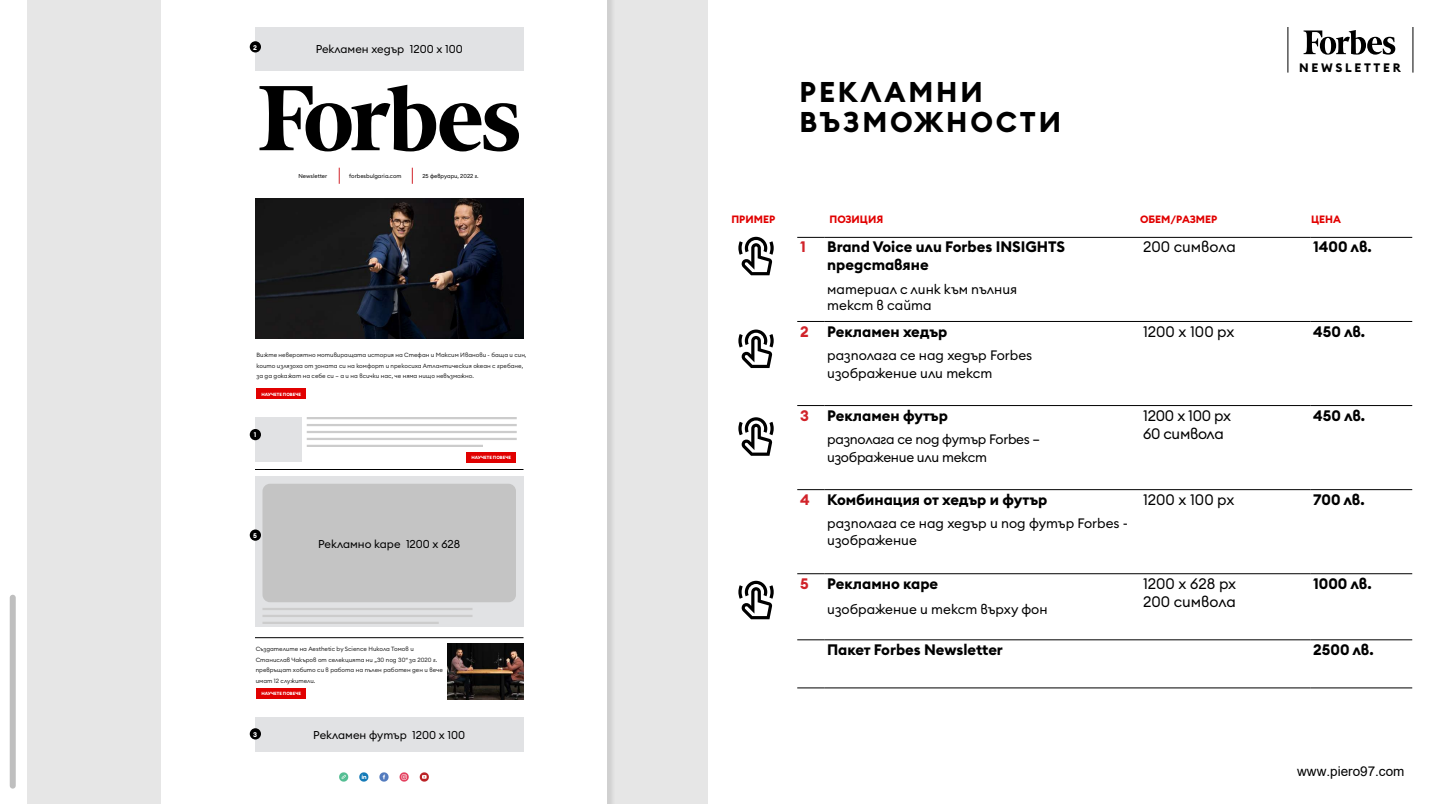
<style>
.page{position:relative;width:1440px;height:804px;background:#fff}
.page>*{position:absolute;margin:0;border:0;box-sizing:border-box;transform-origin:0 0}
.t1{font:700 28.2px/30px "Euclid Circular B";letter-spacing:.1em;color:#000}
.t2{font:700 15px/18px "Euclid Circular B";color:#000}
.t3{font:15px/18px "Euclid Circular B";color:#000}
.t4{font:15px/18px "Euclid Circular B";letter-spacing:-.02em;color:#000}
.t5{font:700 15px "Euclid Circular B";color:#d1232a}
.t6{font:13.5px/16.2px "Euclid Circular B";color:#000}
.t7{font:13.5px/18px "Euclid Circular B";letter-spacing:-.02em;color:#000}
.t8{font:13.5px "Arial";color:#000}
.t9{font:700 12.15px "Euclid Circular B";letter-spacing:.22em;color:#000}
.t10{font:11.25px "Euclid Circular B";color:#000}
.t11{font:700 10.5px "Euclid Circular B";color:#e10000}
.t12{font:700 6.75px "Euclid Circular B";color:#fff}
.t13{font:6px/10.5px "Euclid Circular B";color:#262626}
.t14{font:5.62px "Euclid Circular B";color:#000}
.t15{font:700 4.5px "Euclid Circular B";color:#fff}
.s1{color:#d1232a}
</style>
<div class="page">
<div style="left:27px;top:0;width:681px;height:804px;background:#e6e6e6"></div>
<div style="left:161px;top:0;width:446px;height:804px;background:#fff"></div>
<svg style="left:339px;top:168px;width:1px;height:16px"></svg>
<svg style="left:412px;top:168px;width:1px;height:16px"></svg>
<img style="left:255px;top:198px;width:269px;height:141px">
<div style="left:255px;top:476px;width:269px;height:151px;background:#e1e2e4"></div>
<div style="left:255px;top:417px;width:47px;height:45px;background:#e1e2e4"></div>
<div style="left:256px;top:388px;width:50px;height:11px;background:#e10000"></div>
<div style="left:466px;top:452px;width:50px;height:11px;background:#e10000"></div>
<div style="left:256px;top:688px;width:50px;height:10px;background:#e10000"></div>
<div style="left:255px;top:717px;width:269px;height:35px;background:#e1e2e4"></div>
<svg style="left:797px;top:237px;width:27px;height:1px"></svg>
<hr style="left:824px;top:237px;width:316px;height:1px;background:#000">
<hr style="left:1140px;top:237px;width:170px;height:1px;background:#000">
<hr style="left:1310px;top:237px;width:102px;height:1px;background:#000">
<svg style="left:797px;top:321px;width:27px;height:1px"></svg>
<hr style="left:824px;top:321px;width:316px;height:1px;background:#000">
<hr style="left:1140px;top:321px;width:170px;height:1px;background:#000">
<hr style="left:1310px;top:321px;width:102px;height:1px;background:#000">
<svg style="left:797px;top:405px;width:27px;height:1px"></svg>
<hr style="left:824px;top:405px;width:316px;height:1px;background:#000">
<hr style="left:1140px;top:405px;width:170px;height:1px;background:#000">
<hr style="left:1310px;top:405px;width:102px;height:1px;background:#000">
<svg style="left:797px;top:489px;width:27px;height:1px"></svg>
<hr style="left:824px;top:489px;width:316px;height:1px;background:#000">
<hr style="left:1140px;top:489px;width:170px;height:1px;background:#000">
<hr style="left:1310px;top:489px;width:102px;height:1px;background:#000">
<svg style="left:797px;top:574px;width:27px;height:1px"></svg>
<hr style="left:824px;top:574px;width:316px;height:1px;background:#000">
<hr style="left:1140px;top:574px;width:170px;height:1px;background:#000">
<hr style="left:1310px;top:574px;width:102px;height:1px;background:#000">
<svg style="left:797px;top:640px;width:27px;height:1px"></svg>
<hr style="left:824px;top:640px;width:316px;height:1px;background:#000">
<hr style="left:1140px;top:640px;width:170px;height:1px;background:#000">
<hr style="left:1310px;top:640px;width:102px;height:1px;background:#000">
<svg style="left:797px;top:688px;width:27px;height:1px"></svg>
<hr style="left:824px;top:688px;width:316px;height:1px;background:#000">
<hr style="left:1140px;top:688px;width:170px;height:1px;background:#000">
<hr style="left:1310px;top:688px;width:102px;height:1px;background:#000">
<div style="left:255px;top:27px;width:269px;height:43px;background:#e1e2e4"></div>
<img style="left:448px;top:644px;width:76px;height:56px">
<hr style="left:255px;top:469px;width:269px;height:1px;background:#000">
<hr style="left:255px;top:638px;width:269px;height:1px;background:#000">
<img style="left:339px;top:772px;width:90px;height:10px">
<div style="left:250px;top:41px;width:11px;height:11px;background:#000;border-radius:50%"></div>
<div style="left:250px;top:429px;width:11px;height:11px;background:#000;border-radius:50%"></div>
<div style="left:250px;top:728px;width:11px;height:12px;background:#000;border-radius:50%"></div>
<div style="left:250px;top:530px;width:11px;height:11px;background:#000;border-radius:50%"></div>
<hr style="left:307px;top:417px;width:210px;height:2px;background:#ccc">
<hr style="left:307px;top:424px;width:210px;height:2px;background:#ccc">
<hr style="left:307px;top:431px;width:210px;height:2px;background:#ccc">
<hr style="left:262px;top:608px;width:210px;height:2px;background:#ccc">
<hr style="left:307px;top:438px;width:210px;height:2px;background:#ccc">
<hr style="left:262px;top:615px;width:210px;height:2px;background:#ccc">
<hr style="left:307px;top:445px;width:176px;height:2px;background:#ccc">
<hr style="left:262px;top:622px;width:177px;height:2px;background:#ccc">
<div style="left:10px;top:595px;width:6px;height:194px;background:#bfbfbf;border-radius:3px"></div>
<div style="left:262px;top:484px;width:254px;height:118px;background:#c4c4c4;border-radius:8px"></div>
<svg style="left:1304px;top:30px;width:91px;height:25px"></svg>
<hr style="left:1288px;top:27px;width:1px;height:46px;background:#000">
<hr style="left:1413px;top:27px;width:1px;height:46px;background:#000">
<svg style="left:260px;top:85px;width:259px;height:66px"></svg>
<svg style="left:738px;top:237px;width:36px;height:38px"></svg>
<svg style="left:738px;top:330px;width:36px;height:38px"></svg>
<svg style="left:738px;top:417px;width:36px;height:39px"></svg>
<svg style="left:738px;top:581px;width:36px;height:38px"></svg>
<p class="t12" style="left:253px;top:43px;width:5px">2</p>
<h3 class="t10" style="left:316px;top:42px;width:149px">Рекламен хедър 1200 x 100</h3>
<p class="t14" style="left:298px;top:172px;width:30px">Newsletter</p>
<p class="t14" style="left:349px;top:172px;width:54px">forbesbulgaria.com</p>
<p class="t14" style="left:422px;top:172px;width:58px">25 февруари, 2022 г.</p>
<p class="t13" style="left:256px;top:350px;width:272px">Вижте невероятно мотивиращата история на Стефан и Максим Иванови - баща и син, които излязоха от зоната си на комфорт и прекосиха Атлантическия океан с гребане, за да докажат на себе си – а и на всички нас, че няма нищо невъзможно.</p>
<p class="t15" style="left:261px;top:391px;width:41px">НАУЧЕТЕ ПОВЕЧЕ</p>
<p class="t12" style="left:254px;top:431px;width:4px">1</p>
<p class="t12" style="left:253px;top:531px;width:5px">5</p>
<p class="t15" style="left:471px;top:455px;width:41px">НАУЧЕТЕ ПОВЕЧЕ</p>
<h3 class="t10" style="left:318px;top:536px;width:144px">Рекламно каре 1200 x 628</h3>
<p class="t13" style="left:256px;top:644px;width:189px">Създателите на Aesthetic by Science Никола Томов и Станислав Чакъров от селекцията ни „30 под 30“ за 2020 г. превръщат хобито си в работа на пълен работен ден и вече имат 12 служители.</p>
<p class="t15" style="left:261px;top:690px;width:41px">НАУЧЕТЕ ПОВЕЧЕ</p>
<p class="t12" style="left:253px;top:730px;width:5px">3</p>
<h3 class="t10" style="left:313px;top:728px;width:153px">Рекламен футър 1200 x 100</h3>
<h1 class="t1" style="left:800px;top:78px;width:263px">РЕКЛАМНИ<br>ВЪЗМОЖНОСТИ</h1>
<h3 class="t9" style="left:1299px;top:59px;width:103px">NEWSLETTER</h3>
<h3 class="t11" style="left:731px;top:212px;width:45px">ПРИМЕР</h3>
<h3 class="t11" style="left:830px;top:212px;width:55px">ПОЗИЦИЯ</h3>
<h3 class="t11" style="left:1140px;top:212px;width:79px">ОБЕМ/РАЗМЕР</h3>
<h3 class="t11" style="left:1311px;top:212px;width:31px">ЦЕНА</h3>
<h2 class="t5" style="left:800px;top:237px;width:7px">1</h2>
<h2 class="t2" style="left:827px;top:238px;width:240px">Brand Voice или Forbes INSIGHTS представяне</h2>
<h3 class="t6" style="left:827px;top:281px;width:192px">материал с линк към пълния текст в сайта</h3>
<h2 class="t2" style="left:800px;top:322px;width:149px"><span class="s1">2</span> Рекламен хедър</h2>
<h3 class="t6" style="left:827px;top:346px;width:207px;line-height:18px">разполага се над хедър Forbes изображение или текст</h3>
<h2 class="t2" style="left:800px;top:407px;width:149px"><span class="s1">3</span> Рекламен футър</h2>
<h3 class="t7" style="left:827px;top:430px;width:214px">разполага се под футър Forbes – изображение или текст</h3>
<h2 class="t2" style="left:800px;top:491px;width:249px"><span class="s1">4</span> Комбинация от хедър и футър</h2>
<h3 class="t6" style="left:827px;top:515px;width:302px">разполага се над хедър и под футър Forbes - изображение</h3>
<h2 class="t2" style="left:800px;top:575px;width:139px"><span class="s1">5</span> Рекламно каре</h2>
<h3 class="t6" style="left:827px;top:601px;width:222px">изображение и текст върху фон</h3>
<h2 class="t3" style="left:1143px;top:238px;width:94px">200 символа</h2>
<h2 class="t2" style="left:1313px;top:238px;width:60px">1400 лв.</h2>
<h2 class="t3" style="left:1143px;top:322px;width:93px">1200 х 100 px</h2>
<h2 class="t2" style="left:1313px;top:322px;width:53px">450 лв.</h2>
<h2 class="t4" style="left:1143px;top:406px;width:90px">1200 х 100 px<br>60 символа</h2>
<h2 class="t2" style="left:1313px;top:407px;width:53px">450 лв.</h2>
<h2 class="t3" style="left:1143px;top:490px;width:93px">1200 х 100 px</h2>
<h2 class="t2" style="left:1313px;top:491px;width:53px">700 лв.</h2>
<h2 class="t3" style="left:1143px;top:574px;width:95px">1200 х 628 px<br>200 символа</h2>
<h2 class="t2" style="left:1313px;top:575px;width:60px">1000 лв.</h2>
<h2 class="t2" style="left:827px;top:641px;width:177px">Пакет Forbes Newsletter</h2>
<h2 class="t2" style="left:1313px;top:641px;width:62px">2500 лв.</h2>
<h3 class="t8" style="left:1297px;top:762px;width:109px">www.piero97.com</h3>
</div>
